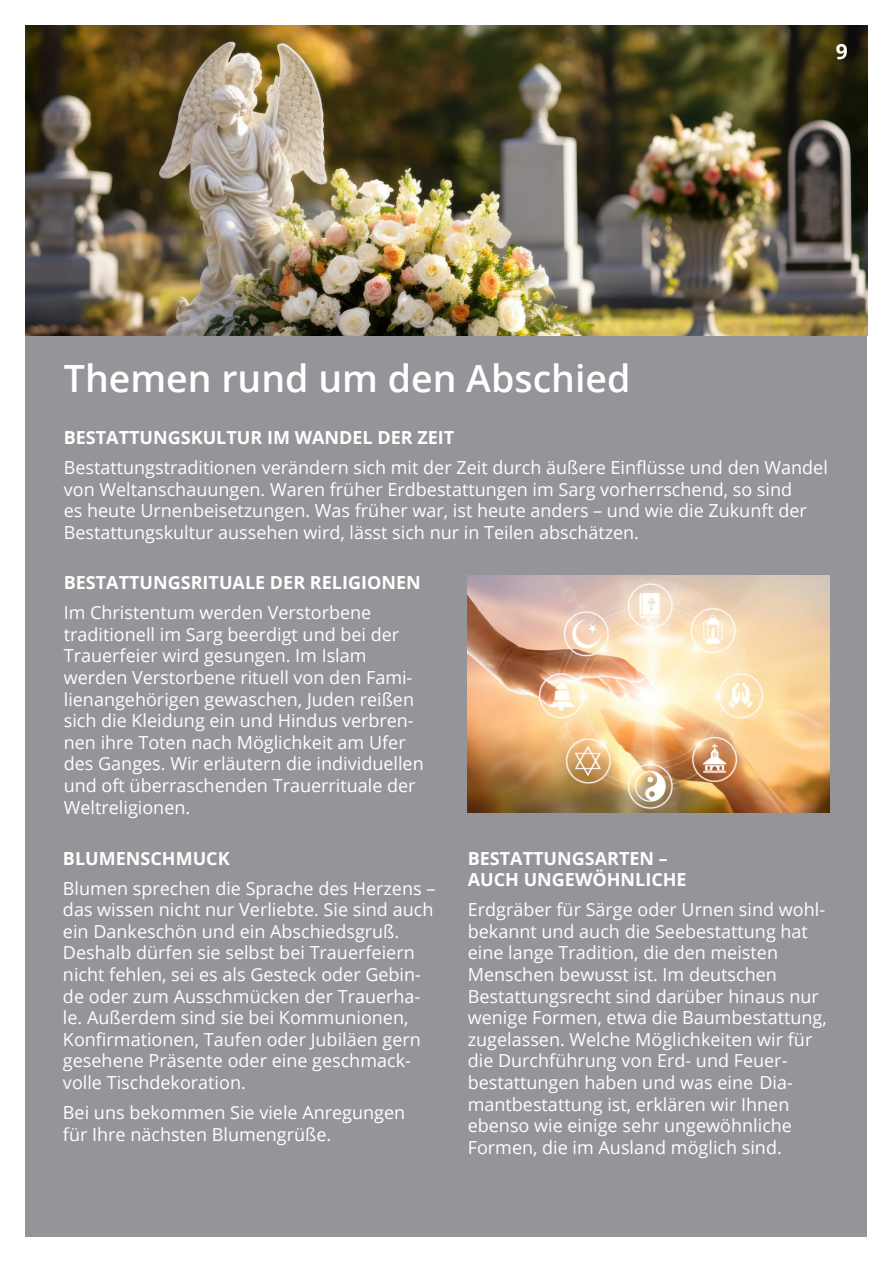
<style>
.page{position:relative;width:893px;height:1263px;background:#fff}
.page>*{position:absolute;margin:0;border:0;box-sizing:border-box;transform-origin:0 0}
.t1{font:600 37.5px "Open Sans";color:#fff}
.t2{font:700 21px "Open Sans";color:#fff}
.t3{font:18px/21.6px "Open Sans";color:#fff}
.t4{font:700 18px/21.6px "Open Sans";color:#fff}
</style>
<div class="page">
<div style="left:26px;top:26px;width:841px;height:1211px;background:#939598"></div>
<img style="left:26px;top:26px;width:841px;height:310px">
<img style="left:468px;top:575px;width:361px;height:237px">
<p class="t2" style="left:836px;top:36px;width:13px">9</p>
<h1 class="t1" style="left:64px;top:353px;width:568px">Themen rund um den Abschied</h1>
<p class="t4" style="left:64px;top:426px;width:392px">BESTATTUNGSKULTUR IM WANDEL DER ZEIT</p>
<p class="t3" style="left:64px;top:456px;width:766px">Bestattungstraditionen verändern sich mit der Zeit durch äußere Einflüsse und den Wandel von Weltanschauungen. Waren früher Erdbestattungen im Sarg vorherrschend, so sind<br>es heute Urnenbeisetzungen. Was früher war, ist heute anders – und wie die Zukunft der Bestattungskultur aussehen wird, lässt sich nur in Teilen abschätzen.</p>
<p class="t4" style="left:64px;top:571px;width:358px">BESTATTUNGSRITUALE DER RELIGIONEN</p>
<p class="t3" style="left:64px;top:601px;width:361px">Im Christentum werden Verstorbene traditionell im Sarg beerdigt und bei der Trauerfeier wird gesungen. Im Islam werden Verstorbene rituell von den Fami&shy;lienangehörigen gewaschen, Juden reißen sich die Kleidung ein und Hindus verbren&shy;nen ihre Toten nach Möglichkeit am Ufer des Ganges. Wir erläutern die individuellen und oft überraschenden Trauerrituale der Weltreligionen.</p>
<p class="t4" style="left:63px;top:847px;width:168px">BLUMENSCHMUCK</p>
<p class="t3" style="left:63px;top:877px;width:374px">Blumen sprechen die Sprache des Herzens – das wissen nicht nur Verliebte. Sie sind auch ein Dankeschön und ein Abschiedsgruß.<br>Deshalb dürfen sie selbst bei Trauerfeiern nicht fehlen, sei es als Gesteck oder Gebin&shy;de oder zum Ausschmücken der Trauerha&shy;le. Außerdem sind sie bei Kommunionen, Konfirmationen, Taufen oder Jubiläen gern gesehene Präsente oder eine geschmack&shy;volle Tischdekoration.</p>
<p class="t3" style="left:63px;top:1101px;width:344px">Bei uns bekommen Sie viele Anregungen für Ihre nächsten Blumengrüße.</p>
<p class="t4" style="left:468px;top:847px;width:220px">BESTATTUNGSARTEN –<br>AUCH UNGEWÖHNLICHE</p>
<p class="t3" style="left:468px;top:898px;width:360px">Erdgräber für Särge oder Urnen sind wohl&shy;bekannt und auch die Seebestattung hat eine lange Tradition, die den meisten Menschen bewusst ist. Im deutschen Bestattungsrecht sind darüber hinaus nur wenige Formen, etwa die Baumbestattung, zugelassen. Welche Möglichkeiten wir für die Durchführung von Erd- und Feuer&shy;bestattungen haben und was eine Dia&shy;mantbestattung ist, erklären wir Ihnen ebenso wie einige sehr ungewöhnliche Formen, die im Ausland möglich sind.</p>
</div>
